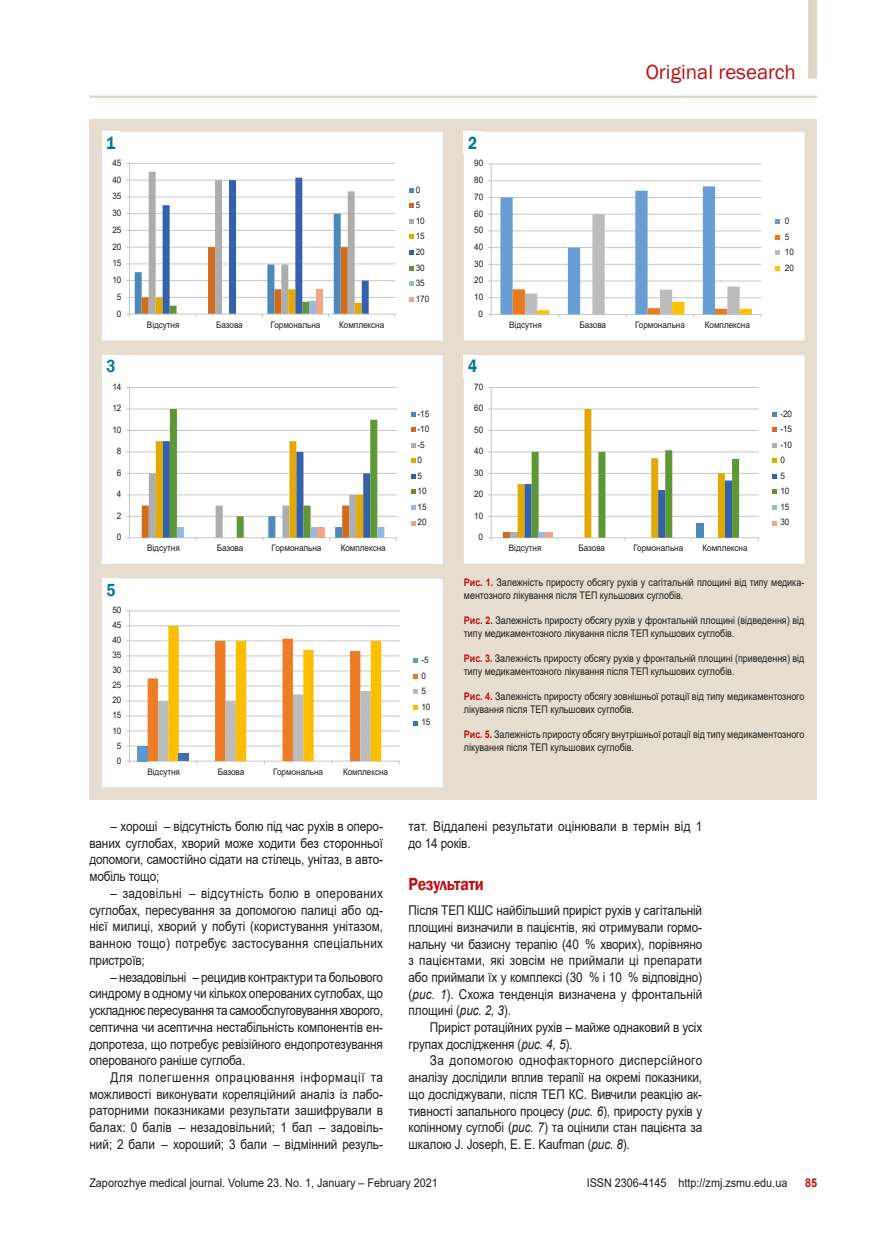
<style>
.page{position:relative;width:881px;height:1234px;background:#fff}
.page>*{position:absolute;margin:0;border:0;box-sizing:border-box;transform-origin:0 0}
.t1{font:21px "Franklin Gothic";color:#c00e0e}
.nazva{font:600 18px "Franklin Gothic";letter-spacing:-.01em;color:#c00e0e;scale:.87 1}
.резюме_назв{font:600 18px "Franklin Gothic";color:#007796;scale:.85 1}
.tecst{font:13.5px/16.6px "Arial";letter-spacing:-.01em;color:#1d1d1b;text-align:justify;scale:.87 1}
.tecst_1{font:13.5px/16.6px "Arial";letter-spacing:.005em;color:#1d1d1b;text-align:justify;scale:.87 1}
.tecst-2{font:13.5px/16.6px "Arial";letter-spacing:.01em;color:#1d1d1b;scale:.87 1}
.t2{font:12px "Arial";color:#1d1d1b;scale:.9 1}
.t3{font:700 12px "Arial";color:#c00e0e;scale:.9 1}
.примечание{font:10.5px/12.6px "Arial";color:#1d1d1b;scale:.85 1}
.t4{font:9px/15.6px "Arial";letter-spacing:-.005em;color:#1d1d1b;scale:.91 1}
.s1{font-weight:700;color:#c00e0e}
.s2{font-style:italic}
</style>
<div class="page">
<hr style="left:89px;top:96px;width:727px;height:2px;background:#dfd5c5">
<div style="left:89px;top:119px;width:727px;height:680px;background:#e6ddd0"></div>
<svg style="left:102px;top:131px;width:341px;height:210px;background:#ebecee"></svg>
<svg style="left:463px;top:131px;width:342px;height:210px;background:#eff2f4"></svg>
<svg style="left:102px;top:355px;width:341px;height:209px;background:#f0f1ec"></svg>
<svg style="left:463px;top:355px;width:342px;height:209px;background:#f3f3ec"></svg>
<svg style="left:102px;top:578px;width:341px;height:209px;background:#f8ecd9"></svg>
<div style="left:102px;top:132px;width:18px;height:21px;background:#fff"></div>
<div style="left:102px;top:355px;width:18px;height:21px;background:#fff"></div>
<div style="left:102px;top:578px;width:18px;height:21px;background:#fff"></div>
<div style="left:463px;top:132px;width:18px;height:21px;background:#fff"></div>
<div style="left:463px;top:355px;width:18px;height:21px;background:#fff"></div>
<div style="left:807px;top:0;width:9px;height:79px;background:#dfd5c5"></div>
<h1 class="t1" style="left:645px;top:59px;width:152px">Original research</h1>
<p class="резюме_назв" style="left:106px;top:132px;width:12px">1</p>
<p class="t4" style="left:112px;top:155px;width:11px">45</p>
<p class="t4" style="left:112px;top:171px;width:11px">40</p>
<p class="t4" style="left:112px;top:188px;width:11px">35</p>
<p class="t4" style="left:112px;top:205px;width:11px">30</p>
<p class="t4" style="left:112px;top:222px;width:11px">25</p>
<p class="t4" style="left:112px;top:238px;width:11px">20</p>
<p class="t4" style="left:112px;top:255px;width:11px">15</p>
<p class="t4" style="left:112px;top:272px;width:11px">10</p>
<p class="t4" style="left:117px;top:289px;width:6px">5</p>
<p class="t4" style="left:117px;top:305px;width:6px">0</p>
<p class="резюме_назв" style="left:106px;top:355px;width:12px">3</p>
<p class="t4" style="left:112px;top:379px;width:11px">14</p>
<p class="t4" style="left:112px;top:400px;width:11px">12</p>
<p class="t4" style="left:112px;top:422px;width:11px">10</p>
<p class="t4" style="left:117px;top:443px;width:6px">8</p>
<p class="t4" style="left:117px;top:464px;width:6px">6</p>
<p class="t4" style="left:117px;top:486px;width:6px">4</p>
<p class="t4" style="left:117px;top:507px;width:6px">2</p>
<p class="t4" style="left:117px;top:529px;width:6px">0</p>
<p class="резюме_назв" style="left:106px;top:578px;width:12px">5</p>
<p class="t4" style="left:112px;top:602px;width:11px">50</p>
<p class="t4" style="left:112px;top:617px;width:11px">45</p>
<p class="t4" style="left:112px;top:632px;width:11px">40</p>
<p class="t4" style="left:112px;top:647px;width:11px">35</p>
<p class="t4" style="left:112px;top:662px;width:11px">30</p>
<p class="t4" style="left:112px;top:677px;width:11px">25</p>
<p class="t4" style="left:112px;top:692px;width:11px">20</p>
<p class="t4" style="left:112px;top:707px;width:11px">15</p>
<p class="t4" style="left:112px;top:722px;width:11px">10</p>
<p class="t4" style="left:117px;top:737px;width:6px">5</p>
<p class="t4" style="left:117px;top:752px;width:6px">0</p>
<p class="t4" style="left:147px;top:317px;width:37px">Відсутня</p>
<p class="t4" style="left:216px;top:317px;width:31px">Базова</p>
<p class="t4" style="left:270px;top:317px;width:56px">Гормональна</p>
<p class="t4" style="left:339px;top:317px;width:51px">Комплексна</p>
<p class="t4" style="left:147px;top:540px;width:37px">Відсутня</p>
<p class="t4" style="left:217px;top:540px;width:31px">Базова</p>
<p class="t4" style="left:271px;top:540px;width:56px">Гормональна</p>
<p class="t4" style="left:340px;top:540px;width:51px">Комплексна</p>
<p class="t4" style="left:147px;top:763px;width:37px">Відсутня</p>
<p class="t4" style="left:218px;top:763px;width:31px">Базова</p>
<p class="t4" style="left:273px;top:763px;width:56px">Гормональна</p>
<p class="t4" style="left:343px;top:763px;width:51px">Комплексна</p>
<p class="tecst" style="left:89px;top:817px;width:339px;text-indent:21px">– хороші – відсутність болю під час рухів в оперо&shy;ваних суглобах, хворий може ходити без сторонньої допомоги, самостійно сідати на стілець, унітаз, в авто&shy;мобіль тощо;</p>
<p class="tecst" style="left:89px;top:884px;width:339px;text-indent:21px">– задовільні – відсутність болю в оперованих суглобах, пересування за допомогою палиці або од&shy;нієї милиці, хворий у побуті (користування унітазом, ванною тощо) потребує застосування спеціальних пристроїв;</p>
<p class="tecst" style="left:89px;top:968px;width:339px;text-indent:21px">– незадовільні – рецидив контрактури та больового синдрому в одному чи кількох оперованих суглобах, що ускладнює пересування та самообслуговування хворого, септична чи асептична нестабільність компонентів ен&shy;допротеза, що потребує ревізійного ендопротезування оперованого раніше суглоба.</p>
<p class="tecst" style="left:89px;top:1068px;width:339px;text-indent:21px">Для полегшення опрацювання інформації та можливості виконувати кореляційний аналіз із лабо&shy;раторними показниками результати зашифрували в балах: 0 балів – незадовільний; 1 бал – задовіль&shy;ний; 2 бали – хороший; 3 бали – відмінний резуль-</p>
<p class="резюме_назв" style="left:468px;top:132px;width:12px">2</p>
<p class="t4" style="left:474px;top:155px;width:11px">90</p>
<p class="t4" style="left:415px;top:181px;width:16px">0<br>5<br>10<br>15<br>20<br>30<br>35<br>170</p>
<p class="t4" style="left:417px;top:405px;width:14px">-15 -10 -5<br>0<br>5<br>10<br>15<br>20</p>
<p class="t4" style="left:421px;top:652px;width:11px">-5<br>0<br>5<br>10<br>15</p>
<p class="t4" style="left:474px;top:172px;width:11px">80</p>
<p class="t4" style="left:474px;top:189px;width:11px">70</p>
<p class="t4" style="left:474px;top:205px;width:11px">60</p>
<p class="t4" style="left:474px;top:222px;width:11px">50</p>
<p class="t4" style="left:474px;top:239px;width:11px">40</p>
<p class="t4" style="left:474px;top:255px;width:11px">30</p>
<p class="t4" style="left:474px;top:272px;width:11px">20</p>
<p class="t4" style="left:474px;top:289px;width:11px">10</p>
<p class="t4" style="left:478px;top:306px;width:6px">0</p>
<p class="резюме_назв" style="left:468px;top:355px;width:12px">4</p>
<p class="t4" style="left:474px;top:379px;width:11px">70</p>
<p class="t4" style="left:474px;top:400px;width:11px">60</p>
<p class="t4" style="left:474px;top:422px;width:11px">50</p>
<p class="t4" style="left:474px;top:443px;width:11px">40</p>
<p class="t4" style="left:474px;top:464px;width:11px">30</p>
<p class="t4" style="left:474px;top:486px;width:11px">20</p>
<p class="t4" style="left:474px;top:507px;width:11px">10</p>
<p class="t4" style="left:478px;top:529px;width:6px">0</p>
<p class="t4" style="left:509px;top:317px;width:37px">Відсутня</p>
<p class="t4" style="left:579px;top:317px;width:31px">Базова</p>
<p class="t4" style="left:634px;top:317px;width:56px">Гормональна</p>
<p class="t4" style="left:704px;top:317px;width:51px">Комплексна</p>
<p class="t4" style="left:508px;top:540px;width:37px">Відсутня</p>
<p class="t4" style="left:578px;top:540px;width:31px">Базова</p>
<p class="t4" style="left:633px;top:540px;width:56px">Гормональна</p>
<p class="t4" style="left:702px;top:540px;width:51px">Комплексна</p>
<p class="t4" style="left:784px;top:213px;width:11px">0<br>5<br>10<br>20</p>
<p class="t4" style="left:780px;top:405px;width:14px">-20 -15 -10<br>0<br>5<br>10<br>15<br>30</p>
<p class="примечание" style="left:463px;top:576px;width:402px"><span class="s1">Рис. 1.</span> Залежність приросту обсягу рухів у сагітальній площині від типу медика&shy;ментозного лікування після ТЕП кульшових суглобів.</p>
<p class="примечание" style="left:463px;top:614px;width:402px"><span class="s1">Рис. 2.</span> Залежність приросту обсягу рухів у фронтальній площині (відведення) від типу медикаментозного лікування після ТЕП кульшових суглобів.</p>
<p class="примечание" style="left:463px;top:652px;width:402px"><span class="s1">Рис. 3.</span> Залежність приросту обсягу рухів у фронтальній площині (приведення) від типу медикаментозного лікування після ТЕП кульшових суглобів.</p>
<p class="примечание" style="left:463px;top:690px;width:402px"><span class="s1">Рис. 4.</span> Залежність приросту обсягу зовнішньої ротації від типу медикаментозного лікування після ТЕП кульшових суглобів.</p>
<p class="примечание" style="left:463px;top:728px;width:402px"><span class="s1">Рис. 5.</span> Залежність приросту обсягу внутрішньої ротації від типу медикаментозного лікування після ТЕП кульшових суглобів.</p>
<p class="tecst-2" style="left:408px;top:817px;width:339px">тат. Віддалені результати оцінювали в термін від 1 до 14 років.</p>
<p class="nazva" style="left:408px;top:872px;width:88px">Результати</p>
<p class="tecst_1" style="left:408px;top:901px;width:339px">Після ТЕП КШС найбільший приріст рухів у сагітальній площині визначили в пацієнтів, які отримували гормо&shy;нальну чи базисну терапію (40 % хворих), порівняно з пацієнтами, які зовсім не приймали ці препарати або приймали їх у комплексі (30 % і 10 % відповідно) (<span class="s2">рис. 1</span>). Схожа тенденція визначена у фронтальній площині (<span class="s2">рис. 2, 3</span>).</p>
<p class="tecst" style="left:408px;top:1018px;width:339px;text-indent:21px">Приріст ротаційних рухів – майже однаковий в усіх групах дослідження (<span class="s2">рис. 4, 5</span>).</p>
<p class="tecst" style="left:408px;top:1051px;width:339px;text-indent:21px">За допомогою однофакторного дисперсійного аналізу дослідили вплив терапії на окремі показники, що досліджували, після ТЕП КС. Вивчили реакцію ак&shy;тивності запального процесу (<span class="s2">рис. 6</span>), приросту рухів у колінному суглобі (<span class="s2">рис. 7</span>) та оцінили стан пацієнта за шкалою J. Joseph, E. E. Kaufman (<span class="s2">рис. 8</span>).</p>
<p class="t2" style="left:89px;top:1174px;width:388px">Zaporozhye medical journal. Volume 23. No. 1, January – February 2021</p>
<p class="t2" style="left:586px;top:1174px;width:224px">ISSN 2306-4145 http://zmj.zsmu.edu.ua</p>
<p class="t3" style="left:804px;top:1174px;width:15px">85</p>
</div>
